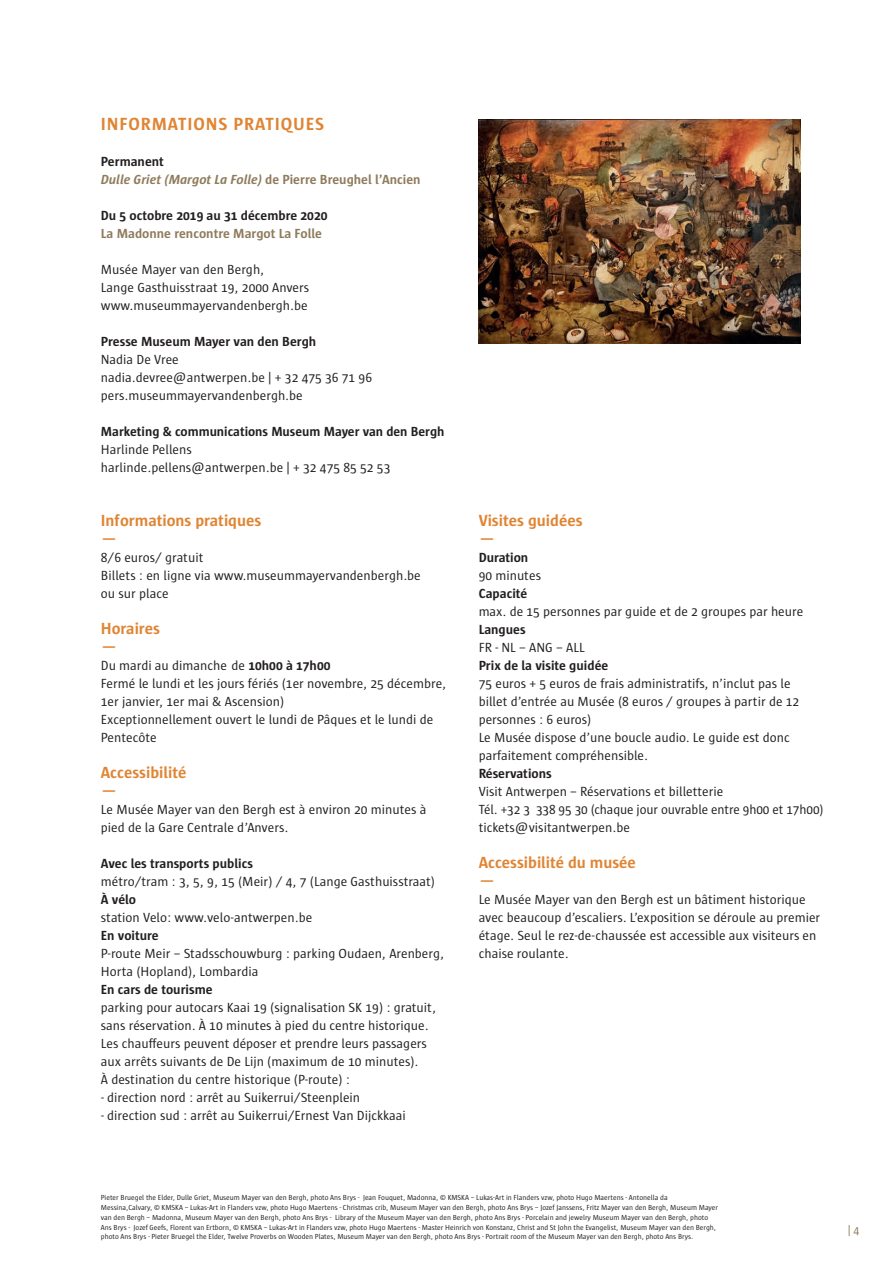
<style>
.page{position:relative;width:893px;height:1263px;background:#fff}
.page>*{position:absolute;margin:0;border:0;box-sizing:border-box;transform-origin:0 0}
.t1{font:700 18px "Sun";color:#e08534}
.t2{font:700 16.5px/18px "Sun";color:#e08534}
.t3{font:13.5px/18px "Sun";color:#231f20}
.t4{font:700 13.5px "Sun";color:#231f20}
.t5{font:italic 700 13.5px/18px "Sun";color:#8f7c5d}
.t6{font:700 13.5px "Sun";color:#8f7c5d}
.t7{font:12px "Sun";color:#8f7c5d}
.t8{font:7.5px/9.8px "Sun";letter-spacing:-.005em;color:#231f20}
.s1{font-style:normal;color:#231f20}
.s2{font-style:normal}
.s3{font-weight:700}
</style>
<div class="page">
<img style="left:479px;top:120px;width:321px;height:224px">
<h1 class="t1" style="left:101px;top:114px;width:225px">INFORMATIONS PRATIQUES</h1>
<p class="t5" style="left:101px;top:152px;width:321px"><span class="s1">Permanent<br></span>Dulle Griet (Margot La Folle) <span class="s2">de Pierre Breughel l’Ancien</span></p>
<p class="t4" style="left:101px;top:208px;width:228px">Du 5 octobre 2019 au 31 décembre 2020</p>
<p class="t6" style="left:101px;top:226px;width:223px">La Madonne rencontre Margot La Folle</p>
<p class="t3" style="left:101px;top:260px;width:210px">Musée Mayer van den Bergh,<br>Lange Gasthuisstraat 19, 2000 Anvers www.museummayervandenbergh.be</p>
<p class="t4" style="left:101px;top:334px;width:217px">Presse Museum Mayer van den Bergh</p>
<p class="t3" style="left:101px;top:350px;width:273px">Nadia De Vree<br>nadia.devree@antwerpen.be | + 32 475 36 71 96 pers.museummayervandenbergh.be</p>
<p class="t4" style="left:101px;top:424px;width:345px">Marketing &amp; communications Museum Mayer van den Bergh</p>
<p class="t3" style="left:101px;top:440px;width:291px">Harlinde Pellens<br>harlinde.pellens@antwerpen.be | + 32 475 85 52 53</p>
<p class="t2" style="left:101px;top:511px;width:162px">Informations pratiques —</p>
<p class="t3" style="left:101px;top:548px;width:322px">8/6 euros/ gratuit<br>Billets : en ligne via www.museummayervandenbergh.be ou sur place</p>
<p class="t2" style="left:101px;top:619px;width:61px">Horaires —</p>
<p class="t3" style="left:101px;top:656px;width:347px">Du mardi au dimanche de <span class="s3">10h00 à 17h00<br></span>Fermé le lundi et les jours fériés (1er novembre, 25 décembre, 1er janvier, 1er mai &amp; Ascension)<br>Exceptionnellement ouvert le lundi de Pâques et le lundi de Pentecôte</p>
<p class="t2" style="left:101px;top:763px;width:87px">Accessibilité —</p>
<p class="t3" style="left:101px;top:800px;width:327px">Le Musée Mayer van den Bergh est à environ 20 minutes à pied de la Gare Centrale d’Anvers.</p>
<p class="t4" style="left:101px;top:856px;width:154px">Avec les transports publics</p>
<p class="t3" style="left:101px;top:872px;width:336px">métro/tram : 3, 5, 9, 15 (Meir) / 4, 7 (Lange Gasthuisstraat)</p>
<p class="t4" style="left:101px;top:892px;width:37px">À vélo</p>
<p class="t3" style="left:101px;top:908px;width:213px">station Velo: www.velo-antwerpen.be</p>
<p class="t4" style="left:101px;top:928px;width:59px">En voiture</p>
<p class="t3" style="left:101px;top:944px;width:345px">P-route Meir – Stadsschouwburg : parking Oudaen, Arenberg,<br>Horta (Hopland), Lombardia</p>
<p class="t4" style="left:101px;top:982px;width:113px">En cars de tourisme</p>
<p class="t3" style="left:101px;top:998px;width:337px">parking pour autocars Kaai 19 (signalisation SK 19) : gratuit, sans réservation. À 10 minutes à pied du centre historique.<br>Les chauffeurs peuvent déposer et prendre leurs passagers aux arrêts suivants de De Lijn (maximum de 10 minutes).<br>À destination du centre historique (P-route) :</p>
<p class="t3" style="left:101px;top:1088px;width:261px">- direction nord : arrêt au Suikerrui/Steenplein</p>
<p class="t3" style="left:101px;top:1106px;width:306px">- direction sud : arrêt au Suikerrui/Ernest Van Dijckkaai</p>
<p class="t2" style="left:479px;top:511px;width:105px">Visites guidées —</p>
<p class="t4" style="left:479px;top:550px;width:51px">Duration</p>
<p class="t3" style="left:479px;top:566px;width:64px">90 minutes</p>
<p class="t4" style="left:479px;top:586px;width:50px">Capacité</p>
<p class="t3" style="left:479px;top:602px;width:326px">max. de 15 personnes par guide et de 2 groupes par heure</p>
<p class="t4" style="left:479px;top:622px;width:49px">Langues</p>
<p class="t3" style="left:479px;top:638px;width:108px">FR - NL – ANG – ALL</p>
<p class="t4" style="left:479px;top:658px;width:131px">Prix de la visite guidée</p>
<p class="t3" style="left:479px;top:674px;width:322px">75 euros + 5 euros de frais administratifs, n’inclut pas le billet d’entrée au Musée (8 euros / groupes à partir de 12 personnes : 6 euros)<br>Le Musée dispose d’une boucle audio. Le guide est donc parfaitement compréhensible.</p>
<p class="t4" style="left:479px;top:766px;width:75px">Réservations</p>
<p class="t3" style="left:479px;top:782px;width:346px">Visit Antwerpen – Réservations et billetterie<br>Tél. +32 3 338 95 30 (chaque jour ouvrable entre 9h00 et 17h00) tickets@visitantwerpen.be</p>
<p class="t2" style="left:479px;top:853px;width:159px">Accessibilité du musée —</p>
<p class="t3" style="left:479px;top:890px;width:343px">Le Musée Mayer van den Bergh est un bâtiment historique avec beaucoup d’escaliers. L’exposition se déroule au premier étage. Seul le rez-de-chaussée est accessible aux visiteurs en chaise roulante.</p>
<p class="t8" style="left:101px;top:1193px;width:619px">Pieter Bruegel the Elder, Dulle Griet, Museum Mayer van den Bergh, photo Ans Brys - Jean Fouquet, Madonna, © KMSKA – Lukas-Art in Flanders vzw, photo Hugo Maertens - Antonella da Messina,Calvary, © KMSKA – Lukas-Art in Flanders vzw, photo Hugo Maertens - Christmas crib, Museum Mayer van den Bergh, photo Ans Brys – Jozef Janssens, Fritz Mayer van den Bergh, Museum Mayer van den Bergh – Madonna, Museum Mayer van den Bergh, photo Ans Brys - Library of the Museum Mayer van den Bergh, photo Ans Brys - Porcelain and jewelry Museum Mayer van den Bergh, photo Ans Brys - Jozef Geefs, Florent van Ertborn, © KMSKA – Lukas-Art in Flanders vzw, photo Hugo Maertens - Master Heinrich von Konstanz, Christ and St John the Evangelist, Museum Mayer van den Bergh, photo Ans Brys - Pieter Bruegel the Elder, Twelve Proverbs on Wooden Plates, Museum Mayer van den Bergh, photo Ans Brys - Portrait room of the Museum Mayer van den Bergh, photo Ans Brys.</p>
<p class="t7" style="left:848px;top:1223px;width:13px">| 4</p>
</div>
